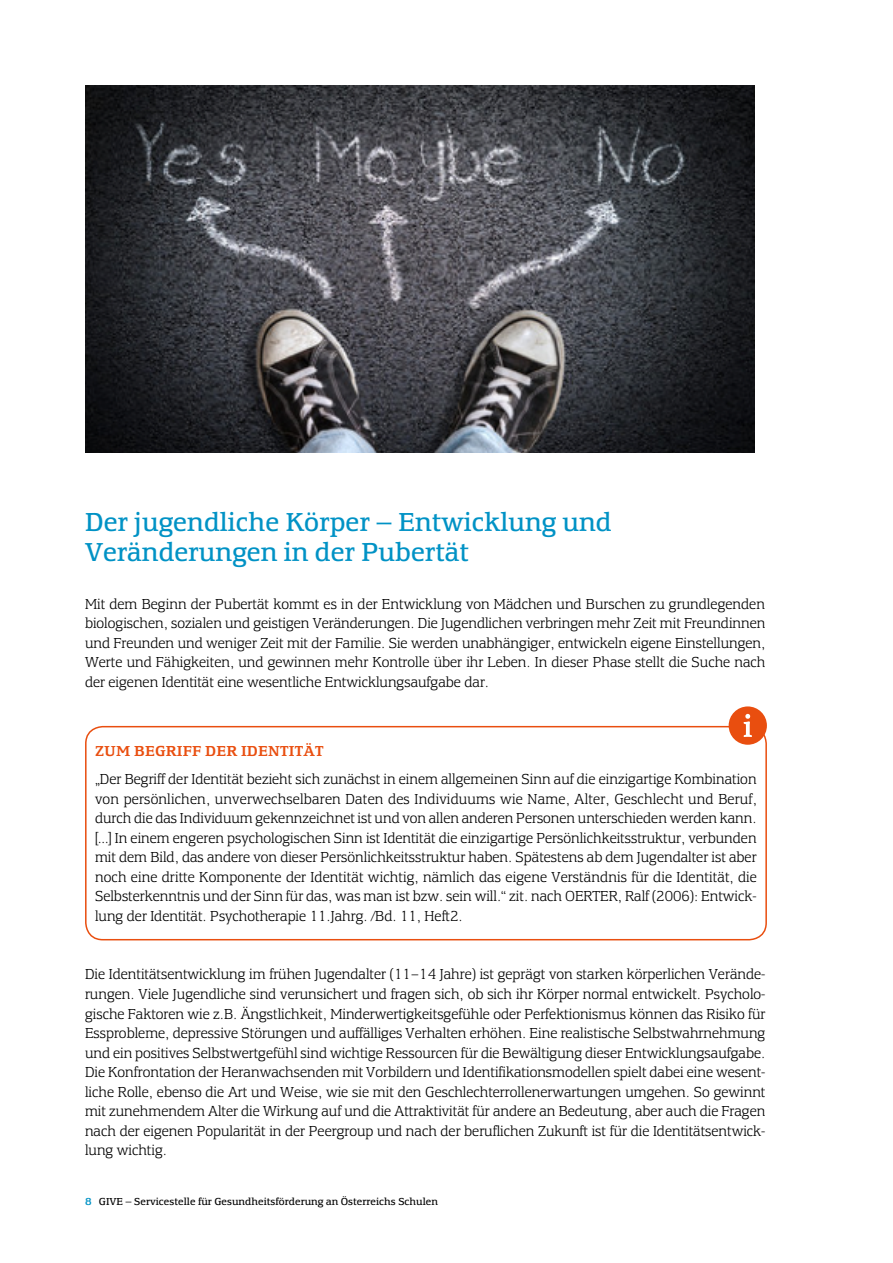
<style>
.page{position:relative;width:893px;height:1263px;background:#fff}
.page>*{position:absolute;margin:0;border:0;box-sizing:border-box;transform-origin:0 0}
.t1{font:27px/30px "Equestrienne";color:#0092c5}
.t2{font:300 15px/19.5px "Equestrienne";color:#000;text-align:justify}
.t3{font:500 15px "Equestrienne";letter-spacing:.01em;color:#e94e0f}
.t4{font:10.5px "Equestrienne";color:#000}
.s1{font-weight:500;color:#0092c5}
</style>
<div class="page">
<div style="left:85px;top:726px;width:682px;height:214px;border:2px solid #e94e0f;border-radius:17px"></div>
<div style="left:729px;top:706px;width:38px;height:39px;background:#e94e0f;border-radius:50%"></div>
<svg style="left:744px;top:714px;width:8px;height:23px"></svg>
<img style="left:85px;top:85px;width:670px;height:368px">
<h1 class="t1" style="left:85px;top:507px;width:528px">Der jugendliche Körper – Entwicklung und<br>Veränderungen in der Pubertät</h1>
<p class="t2" style="left:85px;top:594px;width:682px">Mit dem Beginn der Pubertät kommt es in der Entwicklung von Mädchen und Burschen zu grundlegenden biologischen, sozialen und geistigen Veränderungen. Die Jugendlichen verbringen mehr Zeit mit Freundinnen und Freunden und weniger Zeit mit der Familie. Sie werden unabhängiger, entwickeln eigene Einstellungen, Werte und Fähigkeiten, und gewinnen mehr Kontrolle über ihr Leben. In dieser Phase stellt die Suche nach der eigenen Identität eine wesentliche Entwicklungsaufgabe dar.</p>
<p class="t3" style="left:95px;top:743px;width:230px">ZUM BEGRIFF DER IDENTITÄT</p>
<p class="t2" style="left:95px;top:770px;width:663px">„Der Begriff der Identität bezieht sich zunächst in einem allgemeinen Sinn auf die einzigartige Kombination von persönlichen, unverwechselbaren Daten des Individuums wie Name, Alter, Geschlecht und Beruf, durch die das Individuum gekennzeichnet ist und von allen anderen Personen unterschieden werden kann. […] In einem engeren psychologischen Sinn ist Identität die einzigartige Persönlichkeitsstruktur, verbunden mit dem Bild, das andere von dieser Persönlichkeitsstruktur haben. Spätestens ab dem Jugendalter ist aber noch eine dritte Komponente der Identität wichtig, nämlich das eigene Verständnis für die Identität, die Selbsterkenntnis und der Sinn für das, was man ist bzw. sein will.“ zit. nach OERTER, Ralf (2006): Entwick&shy;lung der Identität. Psychotherapie 11.Jahrg. /Bd. 11, Heft2.</p>
<p class="t2" style="left:85px;top:965px;width:682px">Die Identitätsentwicklung im frühen Jugendalter (11–14 Jahre) ist geprägt von starken körperlichen Verände&shy;rungen. Viele Jugendliche sind verunsichert und fragen sich, ob sich ihr Körper normal entwickelt. Psycholo&shy;gische Faktoren wie z.B. Ängstlichkeit, Minderwertigkeitsgefühle oder Perfektionismus können das Risiko für Essprobleme, depressive Störungen und auffälliges Verhalten erhöhen. Eine realistische Selbstwahrnehmung und ein positives Selbstwertgefühl sind wichtige Ressourcen für die Bewältigung dieser Entwicklungsaufgabe.<br>Die Konfrontation der Heranwachsenden mit Vorbildern und Identifikationsmodellen spielt dabei eine wesent&shy;liche Rolle, ebenso die Art und Weise, wie sie mit den Geschlechterrollenerwartungen umgehen. So gewinnt mit zunehmendem Alter die Wirkung auf und die Attraktivität für andere an Bedeutung, aber auch die Fragen nach der eigenen Popularität in der Peergroup und nach der beruflichen Zukunft ist für die Identitätsentwick&shy;lung wichtig.</p>
<p class="t4" style="left:85px;top:1196px;width:355px"><span class="s1">8</span> GIVE – Servicestelle für Gesundheitsförderung an Österreichs Schulen</p>
</div>
